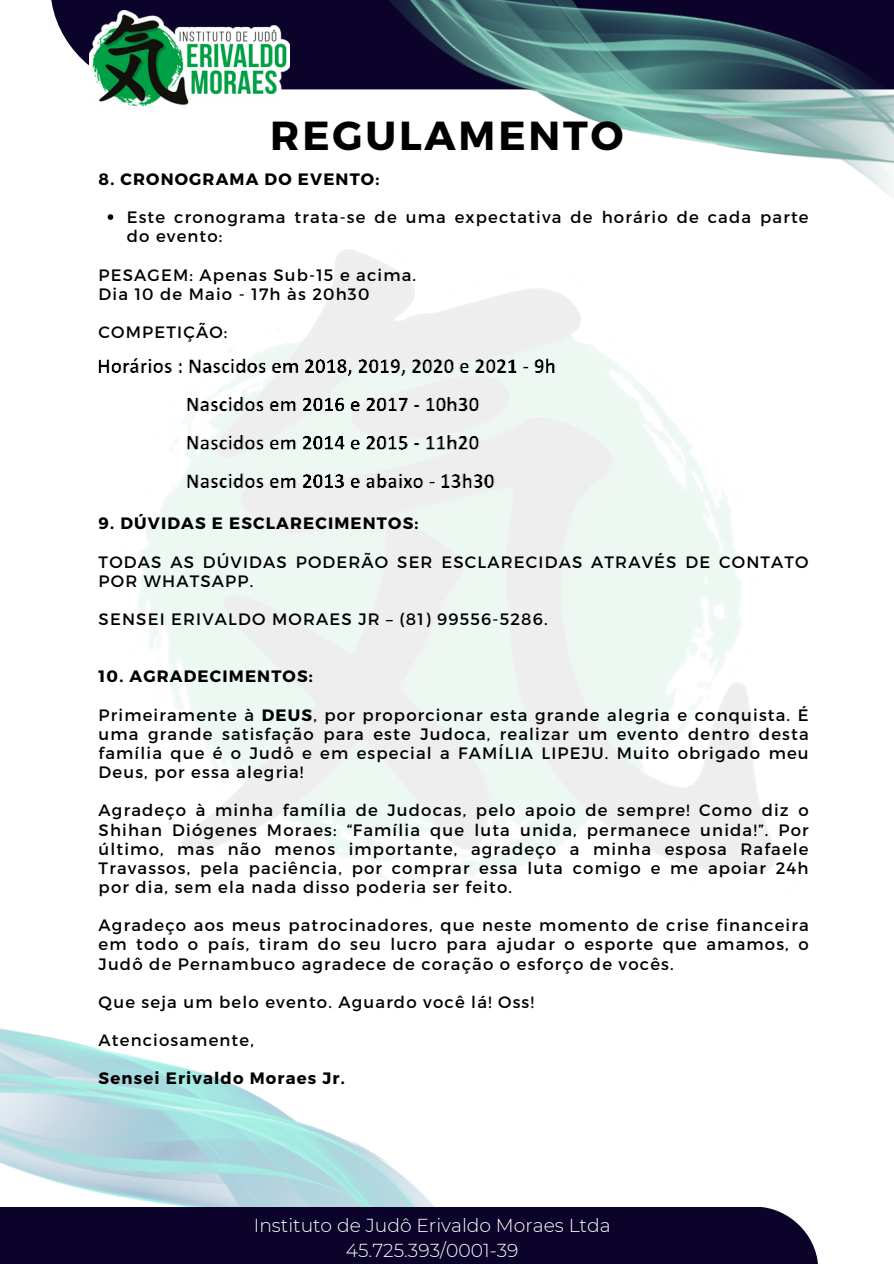
<style>
.page{position:relative;width:894px;height:1264px;background:#fff}
.page>*{position:absolute;margin:0;border:0;box-sizing:border-box;transform-origin:0 0}
.t1{font:700 40.5px "Montserrat";letter-spacing:.07em;color:#000}
.t2{font:300 18.75px/25.8px "Montserrat";color:#fff;text-align:center}
.t3{font:16.5px/19.2px "Montserrat";letter-spacing:.07em;color:#000;text-align:justify}
.t4{font:700 16.5px "Montserrat";letter-spacing:.07em;color:#000}
.s1{font-weight:700}
</style>
<div class="page">
<svg style="left:51px;top:0;width:250px;height:89px;fill:#0b0329"></svg>
<img style="left:301px;top:0;width:592px;height:198px">
<img style="left:0;top:1028px;width:434px;height:178px">
<div style="left:0;top:1206px;width:828px;height:57px;background:#0b0329"></div>
<img style="left:89px;top:11px;width:201px;height:96px">
<svg style="left:108px;top:214px;width:5px;height:6px"></svg>
<img style="left:98px;top:354px;width:482px;height:143px">
<p class="t1" style="left:270px;top:109px;width:354px">REGULAMENTO</p>
<h3 class="t4" style="left:99px;top:168px;width:282px">8. CRONOGRAMA DO EVENTO:</h3>
<p class="t3" style="left:127px;top:207px;width:683px">Este cronograma trata-se de uma expectativa de horário de cada parte do evento:</p>
<p class="t3" style="left:99px;top:264px;width:319px">PESAGEM: Apenas Sub-15 e acima.</p>
<p class="t3" style="left:99px;top:283px;width:272px">Dia 10 de Maio - 17h às 20h30</p>
<h4 class="t3" style="left:99px;top:322px;width:130px">COMPETIÇÃO:</h4>
<h3 class="t4" style="left:99px;top:513px;width:321px">9. DÚVIDAS E ESCLARECIMENTOS:</h3>
<h4 class="t3" style="left:99px;top:551px;width:711px">TODAS AS DÚVIDAS PODERÃO SER ESCLARECIDAS ATRAVÉS DE CONTATO<br>POR WHATSAPP.</h4>
<h4 class="t3" style="left:99px;top:608px;width:450px">SENSEI ERIVALDO MORAES JR – (81) 99556-5286.</h4>
<h3 class="t4" style="left:99px;top:666px;width:216px">10. AGRADECIMENTOS:</h3>
<p class="t3" style="left:99px;top:704px;width:711px">Primeiramente à <span class="s1">DEUS</span>, por proporcionar esta grande alegria e conquista. É uma grande satisfação para este Judoca, realizar um evento dentro desta família que é o Judô e em especial a FAMÍLIA LIPEJU. Muito obrigado meu Deus, por essa alegria!</p>
<p class="t3" style="left:99px;top:800px;width:711px">Agradeço à minha família de Judocas, pelo apoio de sempre! Como diz o Shihan Diógenes Moraes: “Família que luta unida, permanece unida!”. Por último, mas não menos importante, agradeço a minha esposa Rafaele Travassos, pela paciência, por comprar essa luta comigo e me apoiar 24h por dia, sem ela nada disso poderia ser feito.</p>
<p class="t3" style="left:99px;top:914px;width:711px">Agradeço aos meus patrocinadores, que neste momento de crise financeira em todo o país, tiram do seu lucro para ajudar o esporte que amamos, o Judô de Pernambuco agradece de coração o esforço de vocês.</p>
<p class="t3" style="left:99px;top:991px;width:436px">Que seja um belo evento. Aguardo você lá! Oss!</p>
<p class="t3" style="left:99px;top:1029px;width:157px">Atenciosamente,</p>
<h5 class="t4" style="left:99px;top:1067px;width:247px">Sensei Erivaldo Moraes Jr.</h5>
<p class="t2" style="left:254px;top:1211px;width:358px">Instituto de Judô Erivaldo Moraes Ltda<br>45.725.393/0001-39</p>
</div>
